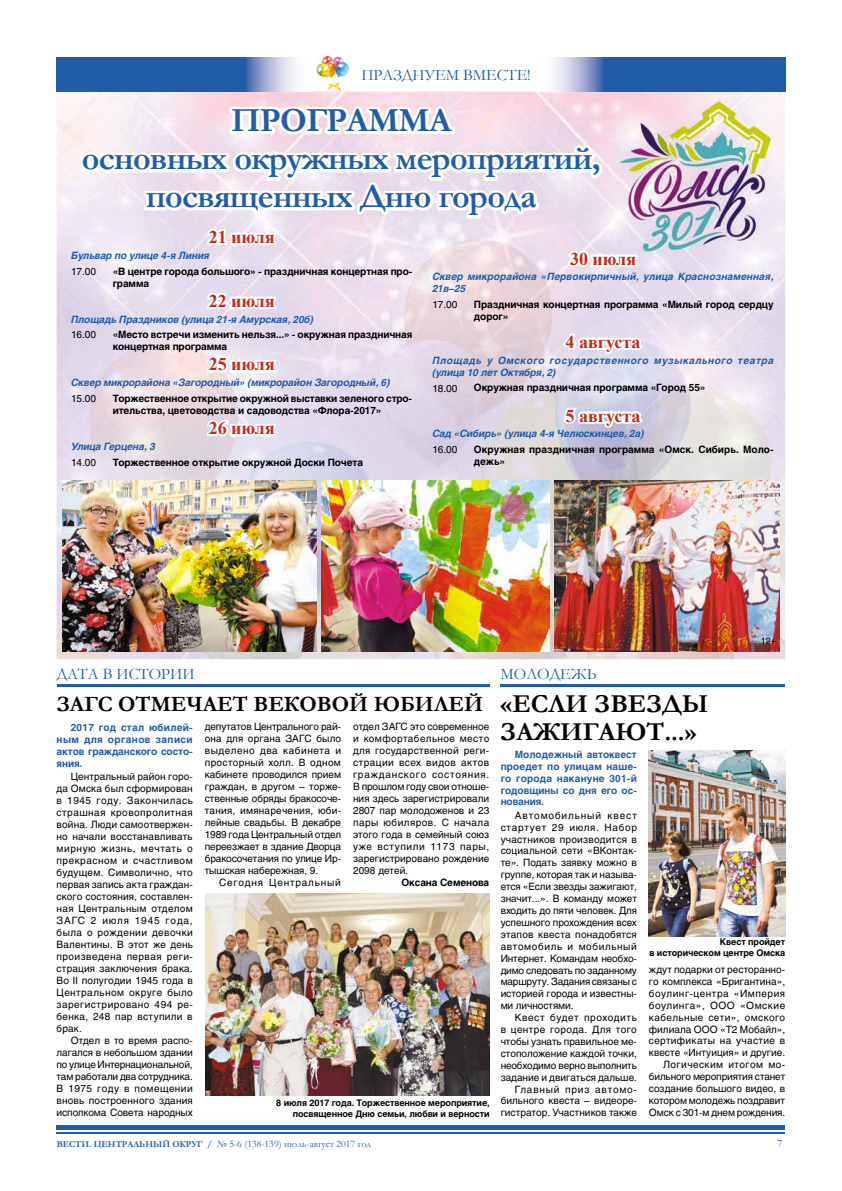
<style>
.page{position:relative;width:842px;height:1191px;background:#fff}
.page>*{position:absolute;margin:0;border:0;box-sizing:border-box;transform-origin:0 0}
.t1{font:700 34px/38px "Garamond";letter-spacing:-.02em;color:#215ca8;text-align:center}
.t2{font:700 26px "Garamond";color:#000}
.t3{font:700 22px "Garamond";color:#000}
.t4{font:700 18px "Times New Roman";color:#c22917}
.t5{font:16px "Garamond";color:#215ca8}
.t6{font:11px "Garamond";color:#215ca8}
.t7{font:10px/12px "Helios";color:#000;text-align:justify}
.t8{font:700 10px/12px "Helios";letter-spacing:-.01em;color:#000}
.t9{font:italic 700 10px "Helios";letter-spacing:-.01em;color:#215ca8}
.t10{font:700 10px/11.9px "Helios";color:#215ca8;text-align:justify}
.t11{font:italic 700 10px/12px "Helios";letter-spacing:.055em;color:#215ca8}
.t12{font:italic 700 10px/12px "Helios";letter-spacing:.015em;color:#215ca8}
.t13{font:10px "Garamond";color:#215ca8}
.t14{font:10px "Helios";letter-spacing:.08em;color:#000}
.t15{font:700 9px/10.8px "Helios";letter-spacing:-.01em;color:#000;text-align:right}
.t16{font:9px "Helios";color:#000}
.s1{font-size:26px}
.s2{font-weight:700;font-size:9px}
</style>
<div class="page">
<hr style="left:57px;top:1125px;width:728px;height:4px;background:#215ca8">
<hr style="left:57px;top:1132px;width:728px;height:2px;background:#215ca8">
<img style="left:57px;top:92px;width:728px;height:567px">
<img style="left:57px;top:57px;width:19px;height:35px">
<div style="left:646px;top:57px;width:139px;height:35px;background:#215ca8"></div>
<svg style="left:76px;top:56px;width:570px;height:838px"></svg>
<hr style="left:57px;top:685px;width:432px;height:1px;background:#215ca8">
<hr style="left:57px;top:686px;width:432px;height:1px;background:#215ca8">
<hr style="left:501px;top:685px;width:284px;height:1px;background:#215ca8">
<hr style="left:501px;top:686px;width:284px;height:1px;background:#215ca8">
<img style="left:205px;top:894px;width:285px;height:201px">
<img style="left:62px;top:480px;width:254px;height:171px">
<img style="left:321px;top:480px;width:228px;height:171px">
<img style="left:554px;top:480px;width:226px;height:171px">
<img style="left:649px;top:750px;width:136px;height:186px">
<h3 class="t5" style="left:362px;top:64px;width:171px">ПРАЗДНУЕМ ВМЕСТЕ!</h3>
<h1 class="t1" style="left:82px;top:102px;width:520px">ПРОГРАММА<br>основных окружных мероприятий, посвященных Дню города</h1>
<h3 class="t4" style="left:209px;top:224px;width:68px">21 июля</h3>
<p class="t9" style="left:71px;top:249px;width:140px">Бульвар по улице 4-я Линия</p>
<p class="t7" style="left:71px;top:265px;width:26px">17.00</p>
<p class="t8" style="left:113px;top:265px;width:301px">«В центре города большого» - праздничная концертная про&shy;грамма</p>
<h3 class="t4" style="left:209px;top:288px;width:68px">22 июля</h3>
<p class="t9" style="left:71px;top:313px;width:245px">Площадь Праздников (улица 21-я Амурская, 20б)</p>
<p class="t7" style="left:71px;top:329px;width:26px">16.00</p>
<p class="t8" style="left:113px;top:329px;width:301px">«Место встречи изменить нельзя...» - окружная праздничная концертная программа</p>
<h3 class="t4" style="left:209px;top:352px;width:68px">25 июля</h3>
<p class="t9" style="left:71px;top:377px;width:321px">Сквер микрорайона «Загородный» (микрорайон Загородный, 6)</p>
<p class="t7" style="left:71px;top:392px;width:26px">15.00</p>
<p class="t8" style="left:113px;top:392px;width:301px">Торжественное открытие окружной выставки зеленого стро&shy;ительства, цветоводства и садоводства «Флора-2017»</p>
<h3 class="t4" style="left:209px;top:416px;width:68px">26 июля</h3>
<p class="t9" style="left:71px;top:440px;width:86px">Улица Герцена, 3</p>
<p class="t7" style="left:71px;top:456px;width:26px">14.00</p>
<p class="t8" style="left:113px;top:456px;width:252px">Торжественное открытие окружной Доски Почета</p>
<h3 class="t4" style="left:570px;top:246px;width:68px">30 июля</h3>
<p class="t12" style="left:432px;top:271px;width:343px">Сквер микрорайона «Первокирпичный, улица Краснознаменная,<br>21в–25</p>
<p class="t7" style="left:432px;top:298px;width:26px">17.00</p>
<p class="t8" style="left:474px;top:299px;width:301px">Праздничная концертная программа «Милый город сердцу дорог»</p>
<h3 class="t4" style="left:566px;top:329px;width:76px">4 августа</h3>
<p class="t11" style="left:432px;top:354px;width:343px">Площадь у Омского государственного музыкального театра (улица 10 лет Октября, 2)</p>
<p class="t7" style="left:432px;top:382px;width:26px">18.00</p>
<p class="t8" style="left:474px;top:382px;width:233px">Окружная праздничная программа «Город 55»</p>
<h3 class="t4" style="left:566px;top:403px;width:76px">5 августа</h3>
<p class="t9" style="left:432px;top:428px;width:214px">Сад «Сибирь» (улица 4-я Челюскинцев, 2а)</p>
<p class="t7" style="left:432px;top:443px;width:26px">16.00</p>
<p class="t8" style="left:474px;top:443px;width:301px">Окружная праздничная программа «Омск. Сибирь. Моло&shy;дежь»</p>
<h3 class="t5" style="left:57px;top:663px;width:139px">ДАТА В ИСТОРИИ</h3>
<h3 class="t5" style="left:501px;top:663px;width:98px">МОЛОДЕЖЬ</h3>
<p class="t16" style="left:761px;top:635px;width:17px">12+</p>
<h3 class="t3" style="left:57px;top:689px;width:653px">ЗАГС ОТМЕЧАЕТ ВЕКОВОЙ ЮБИЛЕЙ <span class="s1">«ЕСЛИ ЗВЕЗДЫ</span></h3>
<h2 class="t2" style="left:501px;top:713px;width:197px">ЗАЖИГАЮТ...»</h2>
<p class="t7" style="left:353px;top:720px;width:138px">отдел ЗАГС это современное и комфортабельное место для государственной реги&shy;страции всех видов актов гражданского состояния.<br>В прошлом году свои отноше&shy;ния здесь зарегистрировали 2807 пар молодоженов и 23 пары юбиляров. С начала этого года в семейный союз уже вступили 1173 пары, зарегистрировано рождение 2098 детей.</p>
<p class="t8" style="left:401px;top:876px;width:89px">Оксана Семенова</p>
<p class="t7" style="left:205px;top:720px;width:138px">депутатов Центрального рай&shy;она для органа ЗАГС было выделено два кабинета и просторный холл. В одном кабинете проводился прием граждан, в другом – торже&shy;ственные обряды бракосоче&shy;тания, имянаречения, юби&shy;лейные свадьбы. В декабре 1989 года Центральный отдел переезжает в здание Дворца бракосочетания по улице Ир&shy;тышская набережная, 9.</p>
<p class="t14" style="left:219px;top:876px;width:123px">Сегодня Центральный</p>
<p class="t10" style="left:57px;top:721px;width:138px;text-indent:14px">2017 год стал юбилей&shy;ным для органов записи актов гражданского состо&shy;яния.</p>
<p class="t7" style="left:57px;top:770px;width:138px;text-indent:14px">Центральный район горо&shy;да Омска был сформирован в 1945 году. Закончилась страшная кровопролитная война. Люди самоотвержен&shy;но начали восстанавливать мирную жизнь, мечтать о прекрасном и счастливом будущем. Символично, что первая запись акта граждан&shy;ского состояния, составлен&shy;ная Центральным отделом ЗАГС 2 июля 1945 года, была о рождении девочки Валентины. В этот же день произведена первая реги&shy;страция заключения брака.<br>Во II полугодии 1945 года в Центральном округе было зарегистрировано 494 ре&shy;бенка, 248 пар вступили в брак.</p>
<p class="t7" style="left:57px;top:1034px;width:138px;text-indent:14px">Отдел в то время распо&shy;лагался в небольшом здании по улице Интернациональной, там работали два сотрудника.<br>В 1975 году в помещении вновь построенного здания исполкома Совета народных</p>
<p class="t10" style="left:501px;top:748px;width:138px;text-indent:14px">Молодежный автоквест проедет по улицам наше&shy;го города накануне 301-й годовщины со дня его ос&shy;нования.</p>
<p class="t7" style="left:501px;top:809px;width:138px;text-indent:14px">Автомобильный квест стартует 29 июля. Набор участников производится в социальной сети «ВКонтак&shy;те». Подать заявку можно в группе, которая так и называ&shy;ется «Если звезды зажигают, значит...». В команду может входить до пяти человек. Для успешного прохождения всех этапов квеста понадобятся автомобиль и мобильный Интернет. Командам необхо&shy;димо следовать по заданному маршруту. Задания связаны с историей города и известны&shy;ми личностями.</p>
<p class="t7" style="left:501px;top:1011px;width:138px;text-align:right">Квест будет проходить<br>в центре города. Для того чтобы узнать правильное ме&shy;стоположение каждой точки, необходимо верно выполнить задание и двигаться дальше.<br>Главный приз автомо&shy;бильного квеста – видеоре&shy;гистратор. Участников также</p>
<p class="t15" style="left:649px;top:936px;width:137px">Квест пройдет<br>в историческом центре Омска</p>
<p class="t7" style="left:649px;top:963px;width:138px;text-align:right">ждут подарки от ресторанно&shy;го комплекса «Бригантина», боулинг-центра «Империя боулинга», ООО «Омские кабельные сети», омского филиала ООО «Т2 Мобайл», сертификаты на участие в квесте «Интуиция» и другие.<br>Логическим итогом мо&shy;бильного мероприятия станет создание большого видео, в котором молодежь поздравит<br>Омск с 301-м днем рождения.</p>
<p class="t15" style="left:276px;top:1097px;width:215px">8 июля 2017 года. Торжественное мероприятие, посвященное Дню семьи, любви и верности</p>
<p class="t13" style="left:57px;top:1137px;width:316px"><span class="s2">ВЕСТИ. ЦЕНТРАЛЬНЫЙ ОКРУГ /</span> № 5-6 (138-139) июль-август 2017 год</p>
<p class="t6" style="left:777px;top:1135px;width:7px">7</p>
</div>
